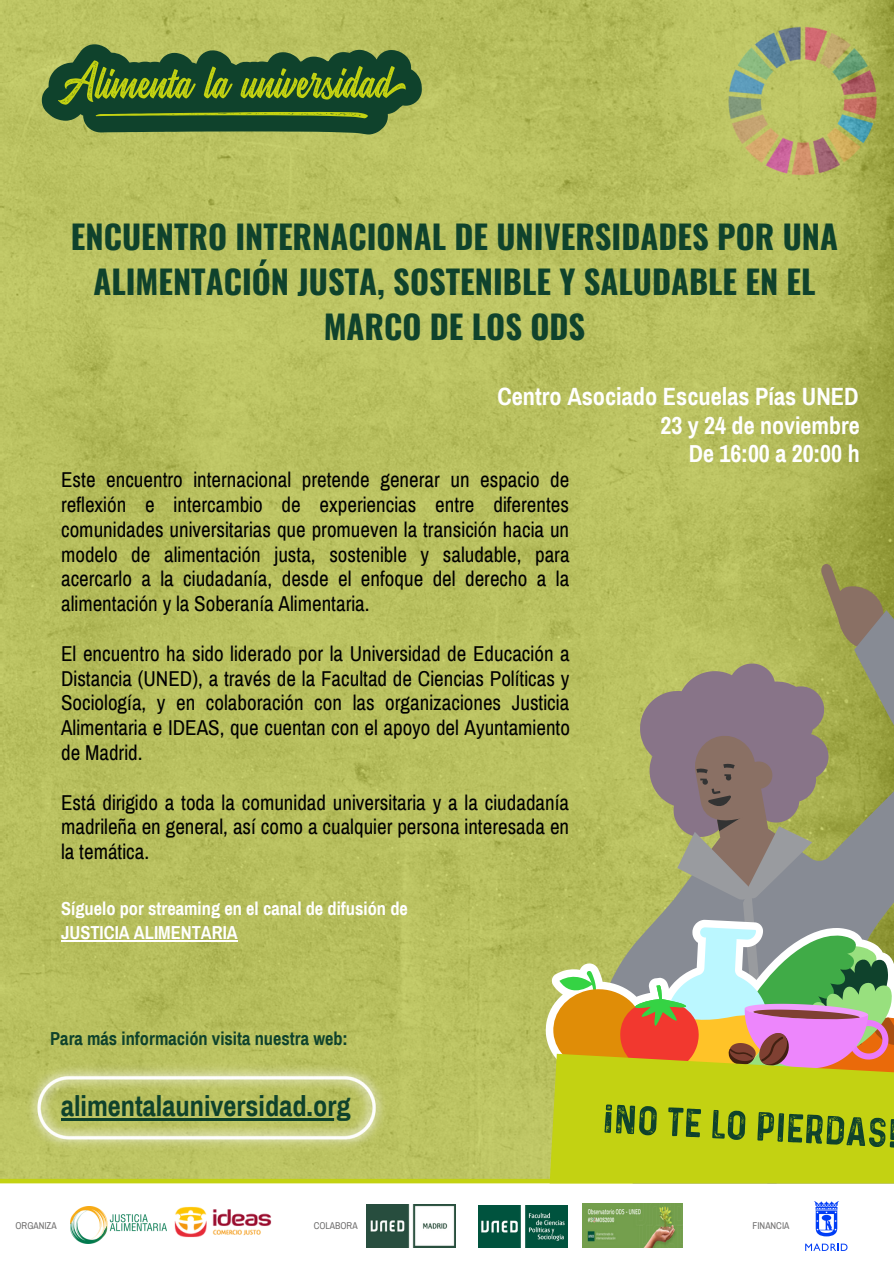
<style>
.page{position:relative;width:894px;height:1264px;background:#fff}
.page>*{position:absolute;margin:0;border:0;box-sizing:border-box;transform-origin:0 0}
.t1{font:700 32.55px/45px "Oswald";color:#0f422c;text-align:center}
.t2{font:700 28.5px "Archivo Narrow";color:#0f422c}
.t3{font:700 24.45px "Archivo Narrow";color:#fff}
.t4{font:700 24px "Archivo Narrow";color:#fff}
.t5{font:21px/24.8px "Archivo Narrow";color:#000;text-align:justify}
.t6{font:700 18.45px "Archivo Narrow";color:#fff}
.t7{font:700 18.45px "Archivo Narrow";color:#0f422c}
.t8{font:9.6px "Archivo Narrow";color:#706f6f}
</style>
<div class="page">
<img style="left:0;top:0;width:893px;height:1178px">
<div style="left:0;top:1178px;width:893px;height:5px;background:#c3d212"></div>
<svg style="left:42px;top:44px;width:379px;height:90px;background:#4f7333"></svg>
<svg style="left:545px;top:563px;width:348px;height:616px;background:#a9a95f"></svg>
<img style="left:23px;top:1062px;width:366px;height:88px">
<hr style="left:61px;top:1118px;width:290px;height:2px;background:#0f422c">
<hr style="left:61px;top:940px;width:177px;height:1px;background:#fff">
<img style="left:174px;top:1206px;width:98px;height:32px">
<img style="left:71px;top:1206px;width:96px;height:37px">
<svg style="left:805px;top:1243px;width:42px;height:7px"></svg>
<svg style="left:814px;top:1201px;width:25px;height:35px"></svg>
<img style="left:366px;top:1204px;width:89px;height:43px">
<img style="left:478px;top:1205px;width:89px;height:42px">
<img style="left:582px;top:1203px;width:100px;height:44px">
<p class="t1" style="left:71px;top:212px;width:768px">ENCUENTRO INTERNACIONAL DE UNIVERSIDADES POR UNA<br>ALIMENTACIÓN JUSTA, SOSTENIBLE Y SALUDABLE EN EL<br>MARCO DE LOS ODS</p>
<p class="t3" style="left:497px;top:383px;width:362px">Centro Asociado Escuelas Pías UNED</p>
<p class="t4" style="left:688px;top:441px;width:172px">De 16:00 a 20:00 h</p>
<p class="t4" style="left:660px;top:412px;width:201px">23 y 24 de noviembre</p>
<p class="t5" style="left:61px;top:468px;width:510px">Este encuentro internacional pretende generar un espacio de reflexión e intercambio de experiencias entre diferentes comunidades universitarias que promueven la transición hacia un modelo de alimentación justa, sostenible y saludable, para acercarlo a la ciudadanía, desde el enfoque del derecho a la alimentación y la Soberanía Alimentaria.</p>
<p class="t5" style="left:61px;top:641px;width:510px">El encuentro ha sido liderado por la Universidad de Educación a Distancia (UNED), a través de la Facultad de Ciencias Políticas y Sociología, y en colaboración con las organizaciones Justicia Alimentaria e IDEAS, que cuentan con el apoyo del Ayuntamiento de Madrid.</p>
<p class="t5" style="left:61px;top:790px;width:509px">Está dirigido a toda la comunidad universitaria y a la ciudadanía madrileña en general, así como a cualquier persona interesada en la temática.</p>
<p class="t6" style="left:61px;top:898px;width:348px">Síguelo por streaming en el canal de difusión de</p>
<p class="t6" style="left:61px;top:923px;width:178px">JUSTICIA ALIMENTARIA</p>
<p class="t7" style="left:50px;top:1029px;width:299px">Para más información visita nuestra web:</p>
<p class="t2" style="left:61px;top:1091px;width:291px">alimentalauniversidad.org</p>
<p class="t8" style="left:15px;top:1220px;width:43px">ORGANIZA</p>
<p class="t8" style="left:313px;top:1220px;width:45px">COLABORA</p>
<p class="t8" style="left:752px;top:1220px;width:38px">FINANCIA</p>
</div>
